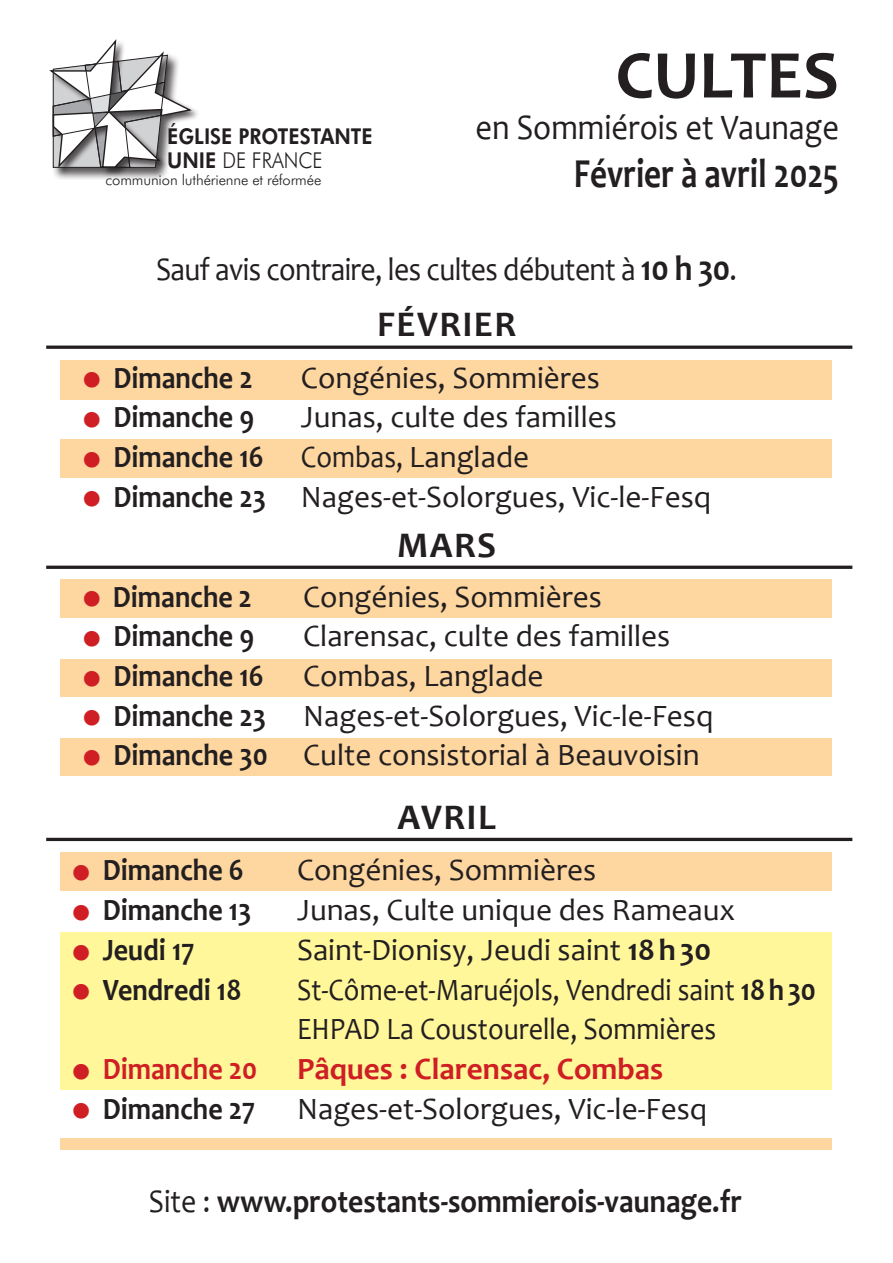
<style>
.page{position:relative;width:893px;height:1263px;background:#fff}
.page>*{position:absolute;margin:0;border:0;box-sizing:border-box;transform-origin:0 0}
.t1{font:700 69px "Candara";color:#231f20}
.t2{font:700 41.4px "Candara";color:#231f20;scale:.8 1}
.t3{font:700 36.3px "Candara";letter-spacing:.04em;color:#231f20}
.t4{font:36px "Candara";color:#231f20;scale:.9 1}
.t5{font:700 33px "Candara";color:#231f20;scale:.9 1}
.t6{font:33px "Candara";letter-spacing:-.02em;color:#231f20;scale:.9 1}
.t7{font:31.2px "Candara";color:#231f20}
.t8{font:700 31.2px "Candara";color:#231f20;scale:.9 1}
.t9{font:31.2px/39.8px "Candara";color:#231f20;scale:.9 1}
.t10{font:700 31.2px "Candara";color:#cf1e24}
.t11{font:700 31.2px "Candara";color:#cf1e24;scale:.9 1}
.t12{font:800 21.9px/24px "Futura BT";color:#231f20;scale:.9 1}
.t13{font:300 14.85px "Futura BT";letter-spacing:-.01em;color:#231f20}
.s1{font-weight:300}
.s2{font-weight:700;font-size:36px}
.s3{font-family:"Verdana";color:#cf1e24}
.s4{font-family:"Verdana";font-weight:700;color:#cf1e24}
.s5{font-weight:700}
.s6{font-family:"Verdana"}
.s7{font-weight:400}
</style>
<div class="page">
<div style="left:52px;top:54px;width:128px;height:126px;background:#231f20;opacity:.74"></div>
<div style="left:48px;top:38px;width:152px;height:139px;background:#231f20;opacity:.75"></div>
<svg style="left:48px;top:38px;width:146px;height:132px"></svg>
<hr style="left:46px;top:346px;width:806px;height:3px;background:#231f20">
<hr style="left:46px;top:566px;width:806px;height:3px;background:#231f20">
<hr style="left:46px;top:838px;width:806px;height:3px;background:#231f20">
<div style="left:61px;top:360px;width:771px;height:40px;background:#fed6a0"></div>
<div style="left:61px;top:440px;width:771px;height:38px;background:#fed6a0"></div>
<div style="left:61px;top:579px;width:771px;height:38px;background:#fed6a0"></div>
<div style="left:61px;top:660px;width:771px;height:37px;background:#fed6a0"></div>
<div style="left:61px;top:738px;width:771px;height:38px;background:#fed6a0"></div>
<div style="left:61px;top:853px;width:771px;height:38px;background:#fed6a0"></div>
<div style="left:61px;top:1138px;width:771px;height:12px;background:#fed6a0"></div>
<div style="left:61px;top:932px;width:771px;height:158px;background:#fff79a"></div>
<p class="t12" style="left:167px;top:124px;width:230px">ÉGLISE PROTESTANTE<br>UNIE <span class="s1">de France</span></p>
<p class="t13" style="left:106px;top:171px;width:217px">communion luthérienne et réformée</p>
<h1 class="t1" style="left:616px;top:33px;width:225px">CULTES</h1>
<p class="t4" style="left:476px;top:106px;width:405px">en Sommiérois et Vaunage</p>
<h2 class="t2" style="left:574px;top:149px;width:333px">Février à avril 2025</h2>
<p class="t6" style="left:156px;top:250px;width:647px">Sauf avis contraire, les cultes débutent à <span class="s2">10 h 30</span>.</p>
<p class="t3" style="left:377px;top:303px;width:140px">Février</p>
<p class="t8" style="left:81px;top:359px;width:193px"><span class="s3">•</span> Dimanche 2</p>
<p class="t7" style="left:301px;top:359px;width:301px">Congénies, Sommières</p>
<p class="t8" style="left:81px;top:398px;width:194px"><span class="s3">•</span> Dimanche 9</p>
<p class="t7" style="left:301px;top:398px;width:318px">Junas, culte des familles</p>
<p class="t9" style="left:81px;top:437px;width:500px"><span class="s4">•</span> <span class="s5">Dimanche 16</span> Combas, Langlade</p>
<p class="t7" style="left:81px;top:478px;width:632px"><span class="s4">•</span> <span class="s5">Dimanche 23</span> Nages-et-Solorgues, Vic-le-Fesq</p>
<p class="t3" style="left:397px;top:523px;width:101px">MARS</p>
<p class="t8" style="left:81px;top:578px;width:192px"><span class="s3">•</span> Dimanche 2</p>
<p class="t7" style="left:303px;top:578px;width:300px">Congénies, Sommières</p>
<p class="t8" style="left:81px;top:617px;width:194px"><span class="s3">•</span> Dimanche 9</p>
<p class="t7" style="left:303px;top:617px;width:369px">Clarensac, culte des familles</p>
<p class="t8" style="left:81px;top:657px;width:205px"><span class="s3">•</span> Dimanche 16</p>
<p class="t7" style="left:303px;top:657px;width:242px">Combas, Langlade</p>
<p class="t7" style="left:81px;top:697px;width:634px"><span class="s4">•</span> <span class="s5">Dimanche 23</span> Nages-et-Solorgues, Vic-le-Fesq</p>
<p class="t7" style="left:81px;top:736px;width:620px"><span class="s4">•</span> <span class="s5">Dimanche 30</span> Culte consistorial à Beauvoisin</p>
<p class="t3" style="left:398px;top:795px;width:100px">AVRI L</p>
<p class="t8" style="left:70px;top:851px;width:194px"><span class="s3">•</span> Dimanche 6</p>
<p class="t7" style="left:297px;top:851px;width:301px">Congénies, Sommières</p>
<p class="t8" style="left:70px;top:891px;width:203px"><span class="s3">•</span> Dimanche 13</p>
<p class="t7" style="left:297px;top:891px;width:440px">Junas, Culte unique des Rameaux</p>
<p class="t8" style="left:70px;top:931px;width:140px"><span class="s3">•</span> Jeudi 17</p>
<p class="t7" style="left:297px;top:931px;width:416px">Saint-Dionisy, Jeudi saint <span class="s5">18h30</span></p>
<p class="t8" style="left:70px;top:970px;width:192px"><span class="s3">•</span> Vendredi 18</p>
<p class="t9" style="left:297px;top:970px;width:578px">St-Côme-et-Maruéjols, Vendredi saint <span class="s5">18h30<br></span>EHPAD La Coustourelle, Sommières</p>
<p class="t11" style="left:70px;top:1050px;width:209px"><span class="s6">•</span> Dimanche 20</p>
<p class="t10" style="left:297px;top:1050px;width:368px">Pâques : Clarensac, Combas</p>
<p class="t8" style="left:70px;top:1090px;width:207px"><span class="s3">•</span> Dimanche 27</p>
<p class="t7" style="left:297px;top:1090px;width:412px">Nages-et-Solorgues, Vic-le-Fesq</p>
<p class="t5" style="left:149px;top:1181px;width:660px"><span class="s7">Site :</span> www.protestants-sommierois-vaunage.fr</p>
</div>
